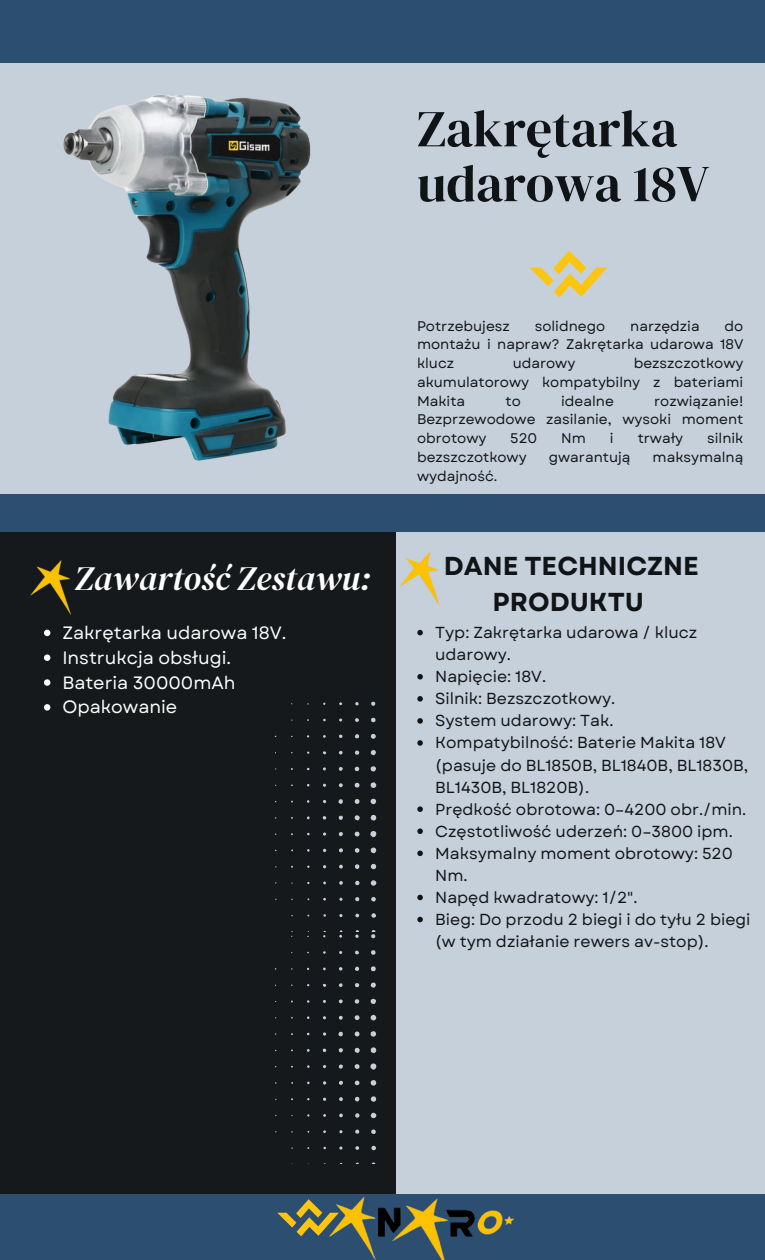
<style>
.page{position:relative;width:765px;height:1260px;background:#fff}
.page>*{position:absolute;margin:0;border:0;box-sizing:border-box;transform-origin:0 0}
.t1{font:51.75px/54.9px "DM Serif Display";color:#111417}
.t2{font:italic 33.75px "DM Serif Display";color:#fefefe}
.t3{font:700 25.88px/35.9px "Garet";color:#111417;text-align:center}
.t4{font:17.88px "Garet";color:#fefefe}
.t5{font:15.88px/22.1px "Garet";color:#111417}
.t6{font:14px/18.8px "Garet";color:#111417;text-align:justify}
</style>
<div class="page">
<div style="left:0;top:0;width:764px;height:1260px;background:#c6d0db"></div>
<div style="left:0;top:531px;width:396px;height:662px;background:#16191c"></div>
<svg style="left:370px;top:1064px;width:6px;height:6px"></svg>
<svg style="left:371px;top:1112px;width:5px;height:6px"></svg>
<svg style="left:355px;top:1048px;width:5px;height:5px"></svg>
<svg style="left:371px;top:966px;width:5px;height:5px"></svg>
<svg style="left:355px;top:1015px;width:5px;height:5px"></svg>
<svg style="left:371px;top:1146px;width:5px;height:4px"></svg>
<svg style="left:338px;top:1032px;width:5px;height:4px"></svg>
<svg style="left:355px;top:1130px;width:4px;height:4px"></svg>
<svg style="left:355px;top:1146px;width:4px;height:4px"></svg>
<svg style="left:370px;top:1014px;width:6px;height:6px"></svg>
<svg style="left:355px;top:1031px;width:5px;height:6px"></svg>
<svg style="left:354px;top:1064px;width:6px;height:5px"></svg>
<svg style="left:371px;top:1096px;width:5px;height:6px"></svg>
<svg style="left:371px;top:1080px;width:5px;height:6px"></svg>
<svg style="left:355px;top:967px;width:4px;height:4px"></svg>
<svg style="left:339px;top:1048px;width:4px;height:4px"></svg>
<svg style="left:371px;top:1047px;width:5px;height:6px"></svg>
<svg style="left:371px;top:950px;width:5px;height:5px"></svg>
<svg style="left:355px;top:1096px;width:5px;height:6px"></svg>
<svg style="left:371px;top:982px;width:5px;height:6px"></svg>
<svg style="left:355px;top:951px;width:4px;height:4px"></svg>
<svg style="left:339px;top:1146px;width:4px;height:4px"></svg>
<svg style="left:339px;top:1113px;width:4px;height:4px"></svg>
<svg style="left:339px;top:1064px;width:4px;height:5px"></svg>
<svg style="left:355px;top:1113px;width:5px;height:5px"></svg>
<svg style="left:339px;top:983px;width:4px;height:4px"></svg>
<svg style="left:339px;top:1097px;width:4px;height:4px"></svg>
<svg style="left:323px;top:1081px;width:3px;height:4px"></svg>
<svg style="left:339px;top:999px;width:4px;height:5px"></svg>
<svg style="left:371px;top:999px;width:5px;height:5px"></svg>
<svg style="left:339px;top:967px;width:4px;height:4px"></svg>
<svg style="left:339px;top:1081px;width:4px;height:4px"></svg>
<svg style="left:355px;top:999px;width:4px;height:5px"></svg>
<svg style="left:339px;top:1130px;width:4px;height:4px"></svg>
<svg style="left:355px;top:1081px;width:5px;height:4px"></svg>
<svg style="left:371px;top:1129px;width:5px;height:5px"></svg>
<svg style="left:339px;top:1016px;width:4px;height:4px"></svg>
<svg style="left:371px;top:1031px;width:5px;height:6px"></svg>
<svg style="left:355px;top:983px;width:4px;height:4px"></svg>
<svg style="left:323px;top:1032px;width:3px;height:4px"></svg>
<svg style="left:370px;top:831px;width:6px;height:6px"></svg>
<svg style="left:371px;top:880px;width:5px;height:6px"></svg>
<svg style="left:355px;top:815px;width:5px;height:5px"></svg>
<svg style="left:371px;top:734px;width:5px;height:5px"></svg>
<svg style="left:355px;top:783px;width:5px;height:5px"></svg>
<svg style="left:371px;top:913px;width:5px;height:5px"></svg>
<svg style="left:338px;top:799px;width:5px;height:5px"></svg>
<svg style="left:355px;top:897px;width:4px;height:4px"></svg>
<svg style="left:371px;top:702px;width:4px;height:4px"></svg>
<svg style="left:355px;top:913px;width:4px;height:4px"></svg>
<svg style="left:370px;top:782px;width:6px;height:6px"></svg>
<svg style="left:355px;top:799px;width:5px;height:5px"></svg>
<svg style="left:354px;top:832px;width:6px;height:4px"></svg>
<svg style="left:371px;top:864px;width:5px;height:5px"></svg>
<svg style="left:371px;top:847px;width:5px;height:6px"></svg>
<svg style="left:355px;top:734px;width:4px;height:4px"></svg>
<svg style="left:339px;top:816px;width:4px;height:4px"></svg>
<svg style="left:371px;top:815px;width:5px;height:6px"></svg>
<svg style="left:371px;top:718px;width:5px;height:4px"></svg>
<svg style="left:355px;top:864px;width:5px;height:5px"></svg>
<svg style="left:371px;top:750px;width:5px;height:5px"></svg>
<svg style="left:355px;top:718px;width:4px;height:4px"></svg>
<svg style="left:339px;top:914px;width:4px;height:3px"></svg>
<svg style="left:323px;top:816px;width:3px;height:4px"></svg>
<svg style="left:355px;top:930px;width:4px;height:8px"></svg>
<svg style="left:339px;top:881px;width:4px;height:4px"></svg>
<svg style="left:339px;top:832px;width:4px;height:4px"></svg>
<svg style="left:355px;top:881px;width:5px;height:4px"></svg>
<svg style="left:339px;top:751px;width:4px;height:4px"></svg>
<svg style="left:339px;top:865px;width:4px;height:4px"></svg>
<svg style="left:339px;top:767px;width:4px;height:4px"></svg>
<svg style="left:371px;top:766px;width:5px;height:6px"></svg>
<svg style="left:339px;top:734px;width:4px;height:4px"></svg>
<svg style="left:339px;top:848px;width:4px;height:4px"></svg>
<svg style="left:339px;top:930px;width:3px;height:8px"></svg>
<svg style="left:355px;top:702px;width:4px;height:3px"></svg>
<svg style="left:355px;top:767px;width:4px;height:4px"></svg>
<svg style="left:339px;top:898px;width:4px;height:3px"></svg>
<svg style="left:371px;top:930px;width:4px;height:8px"></svg>
<svg style="left:355px;top:848px;width:5px;height:5px"></svg>
<svg style="left:371px;top:897px;width:5px;height:5px"></svg>
<svg style="left:339px;top:783px;width:4px;height:4px"></svg>
<svg style="left:371px;top:799px;width:5px;height:5px"></svg>
<svg style="left:355px;top:750px;width:4px;height:5px"></svg>
<svg style="left:323px;top:832px;width:3px;height:4px"></svg>
<svg style="left:323px;top:767px;width:3px;height:4px"></svg>
<div style="left:0;top:494px;width:764px;height:38px;background:#2c4e70"></div>
<svg style="left:529px;top:251px;width:78px;height:46px"></svg>
<div style="left:0;top:0;width:765px;height:63px;background:#2c4e70"></div>
<div style="left:0;top:1194px;width:764px;height:66px;background:#2c4e70"></div>
<img style="left:30px;top:560px;width:41px;height:55px">
<img style="left:399px;top:551px;width:41px;height:56px">
<img style="left:301px;top:1197px;width:213px;height:63px">
<svg style="left:277px;top:1199px;width:62px;height:37px"></svg>
<img style="left:63px;top:95px;width:248px;height:366px">
<svg style="left:417px;top:630px;width:6px;height:5px"></svg>
<svg style="left:417px;top:674px;width:6px;height:6px"></svg>
<svg style="left:417px;top:696px;width:6px;height:6px"></svg>
<svg style="left:417px;top:718px;width:6px;height:6px"></svg>
<svg style="left:417px;top:740px;width:6px;height:6px"></svg>
<svg style="left:417px;top:806px;width:6px;height:6px"></svg>
<svg style="left:417px;top:828px;width:6px;height:6px"></svg>
<svg style="left:417px;top:851px;width:6px;height:5px"></svg>
<svg style="left:417px;top:895px;width:6px;height:5px"></svg>
<svg style="left:417px;top:917px;width:6px;height:5px"></svg>
<svg style="left:44px;top:630px;width:6px;height:6px"></svg>
<svg style="left:44px;top:655px;width:6px;height:6px"></svg>
<svg style="left:44px;top:679px;width:6px;height:7px"></svg>
<svg style="left:44px;top:704px;width:6px;height:7px"></svg>
<p class="t1" style="left:417px;top:101px;width:294px">Zakrętarka udarowa 18V</p>
<p class="t2" style="left:75px;top:555px;width:297px">Zawartość Zestawu:</p>
<p class="t4" style="left:62px;top:620px;width:226px">Zakrętarka udarowa 18V.</p>
<p class="t4" style="left:62px;top:645px;width:170px">Instrukcja obsługi.</p>
<h3 class="t4" style="left:62px;top:669px;width:175px">Bateria 30000mAh</h3>
<p class="t4" style="left:62px;top:694px;width:116px">Opakowanie</p>
<p class="t6" style="left:417px;top:316px;width:328px;text-indent:308px">do montażu i napraw? Zakrętarka udarowa 18V klucz</p>
<p class="t6" style="left:417px;top:316px;width:94px">Potrzebujesz</p>
<p class="t6" style="left:535px;top:316px;width:72px">solidnego</p>
<p class="t6" style="left:630px;top:316px;width:71px">narzędzia</p>
<p class="t6" style="left:417px;top:354px;width:328px;text-indent:217px">bezszczotkowy akumulatorowy kompatybilny z bateriami Makita</p>
<p class="t6" style="left:513px;top:354px;width:64px">udarowy</p>
<p class="t6" style="left:506px;top:391px;width:17px">to</p>
<p class="t6" style="left:561px;top:391px;width:54px">idealne</p>
<p class="t6" style="left:417px;top:391px;width:328px;text-indent:237px">rozwiązanie!<br>Bezprzewodowe zasilanie, wysoki moment obrotowy</p>
<p class="t6" style="left:510px;top:429px;width:29px">520</p>
<p class="t6" style="left:561px;top:429px;width:26px">Nm</p>
<p class="t6" style="left:610px;top:429px;width:5px">i</p>
<p class="t6" style="left:638px;top:429px;width:47px">trwały</p>
<p class="t6" style="left:707px;top:429px;width:38px">silnik</p>
<p class="t6" style="left:417px;top:448px;width:111px">bezszczotkowy</p>
<p class="t6" style="left:549px;top:448px;width:83px">gwarantują</p>
<p class="t6" style="left:653px;top:448px;width:92px">maksymalną</p>
<p class="t6" style="left:417px;top:466px;width:82px">wydajność.</p>
<p class="t3" style="left:444px;top:548px;width:257px">DANE TECHNICZNE<br>PRODUKTU</p>
<p class="t5" style="left:435px;top:622px;width:264px">Typ: Zakrętarka udarowa / klucz udarowy.</p>
<p class="t5" style="left:435px;top:666px;width:112px">Napięcie: 18V.</p>
<h1 class="t5" style="left:435px;top:688px;width:182px">Silnik: Bezszczotkowy.</h1>
<p class="t5" style="left:435px;top:710px;width:180px">System udarowy: Tak.</p>
<h6 class="t5" style="left:435px;top:732px;width:315px">Kompatybilność: Baterie Makita 18V (pasuje do BL1850B, BL1840B, BL1830B,<br>BL1430B, BL1820B).</h6>
<p class="t5" style="left:435px;top:798px;width:313px">Prędkość obrotowa: 0–4200 obr./min.</p>
<h2 class="t5" style="left:435px;top:820px;width:299px">Częstotliwość uderzeń: 0–3800 ipm.</h2>
<p class="t5" style="left:435px;top:842px;width:299px">Maksymalny moment obrotowy: 520<br>Nm.</p>
<p class="t5" style="left:435px;top:886px;width:204px">Napęd kwadratowy: 1/2".</p>
<p class="t5" style="left:435px;top:909px;width:317px">Bieg: Do przodu 2 biegi i do tyłu 2 biegi (w tym działanie rewers av-stop).</p>
</div>
